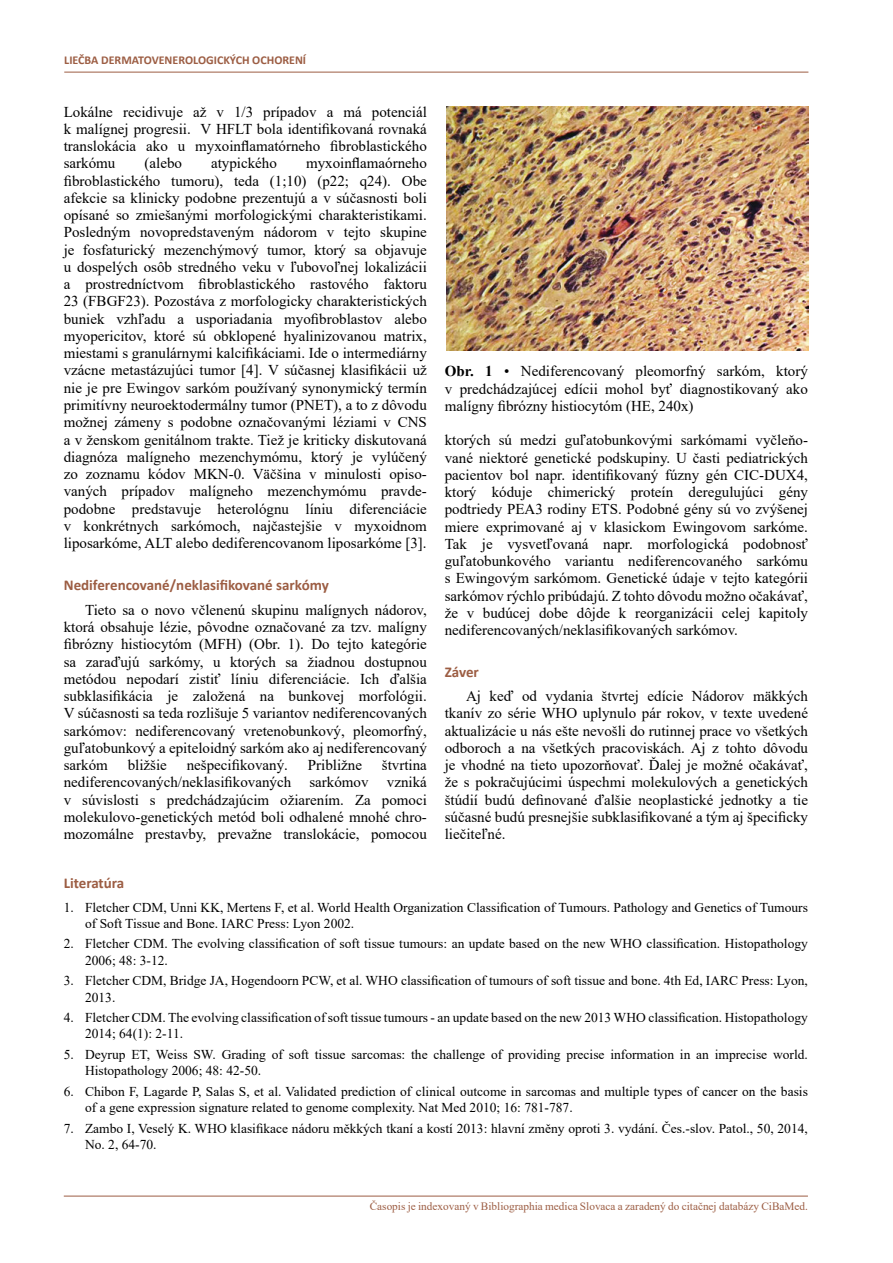
<style>
.page{position:relative;width:893px;height:1263px;background:#fff}
.page>*{position:absolute;margin:0;border:0;box-sizing:border-box;transform-origin:0 0}
.t1{font:15px/17.2px "Times New Roman";color:#000;text-align:justify}
.t2{font:700 15px "Calibri";color:#9c5d43}
.t3{font:13.5px/16.2px "Times New Roman";color:#000}
.t4{font:700 12px "Calibri";color:#9c5d43}
.t5{font:11.25px "Times New Roman";color:#9c5d43}
.s1{font-weight:700}
</style>
<div class="page">
<hr style="left:64px;top:72px;width:744px;height:1px;background:#9c5d43">
<hr style="left:64px;top:1196px;width:744px;height:1px;background:#9c5d43">
<img style="left:446px;top:106px;width:362px;height:245px">
<p class="t4" style="left:64px;top:52px;width:243px">LIEČBA DERMATOVENEROLOGICKÝCH OCHORENÍ</p>
<p class="t1" style="left:64px;top:103px;width:365px">Lokálne recidivuje až v 1/3 prípadov a má potenciál k malígnej progresii. V HFLT bola identifikovaná rovnaká translokácia ako u myxoinflamatórneho fibroblastického sarkómu</p>
<p class="t1" style="left:64px;top:154px;width:365px;text-indent:242px">myxoinflamaórneho fibroblastického tumoru), teda (1;10) (p22; q24). Obe afekcie sa klinicky podobne prezentujú a v súčasnosti boli opísané so zmiešanými morfologickými charakteristikami.<br>Posledným novopredstaveným nádorom v tejto skupine je fosfaturický mezenchýmový tumor, ktorý sa objavuje u dospelých osôb stredného veku v ľubovoľnej lokalizácii a prostredníctvom fibroblastického rastového faktoru 23 (FBGF23). Pozostáva z morfologicky charakteristických buniek vzhľadu a usporiadania myofibroblastov alebo myopericitov, ktoré sú obklopené hyalinizovanou matrix, miestami s granulárnymi kalcifikáciami. Ide o intermediárny vzácne metastázujúci tumor [4]. V súčasnej klasifikácii už nie je pre Ewingov sarkóm používaný synonymický termín primitívny neuroektodermálny tumor (PNET), a to z dôvodu možnej zámeny s podobne označovanými léziami v CNS a v ženskom genitálnom trakte. Tiež je kriticky diskutovaná diagnóza malígneho mezenchymómu, ktorý je vylúčený zo zoznamu kódov MKN-0. Väčšina v minulosti opiso&shy;vaných prípadov malígneho mezenchymómu pravde&shy;podobne predstavuje heterológnu líniu diferenciácie v konkrétnych sarkómoch, najčastejšie v myxoidnom liposarkóme, ALT alebo dediferencovanom liposarkóme [3].</p>
<p class="t2" style="left:64px;top:574px;width:267px">Nediferencované/neklasifikované sarkómy</p>
<p class="t1" style="left:64px;top:601px;width:365px;text-indent:21px">Tieto sa o novo včlenenú skupinu malígnych nádorov, ktorá obsahuje lézie, pôvodne označované za tzv. malígny fibrózny histiocytóm (MFH) (Obr. 1). Do tejto kategórie sa zaraďujú sarkómy, u ktorých sa žiadnou dostupnou metódou nepodarí zistiť líniu diferenciácie. Ich ďalšia subklasifikácia je založená na bunkovej morfológii.<br>V súčasnosti sa teda rozlišuje 5 variantov nediferencovaných sarkómov: nediferencovaný vretenobunkový, pleomorfný, guľatobunkový a epiteloidný sarkóm ako aj nediferencovaný sarkóm</p>
<p class="t1" style="left:145px;top:154px;width:39px">(alebo</p>
<p class="t1" style="left:211px;top:154px;width:67px">atypického</p>
<p class="t1" style="left:64px;top:756px;width:365px;text-indent:318px">štvrtina nediferencovaných/neklasifikovaných sarkómov vzniká v súvislosti s predchádzajúcim ožiarením. Za pomoci molekulovo-genetických metód boli odhalené mnohé chro&shy;mozomálne prestavby, prevažne translokácie, pomocou</p>
<p class="t1" style="left:128px;top:756px;width:41px">bližšie</p>
<p class="t1" style="left:187px;top:756px;width:103px">nešpecifikovaný.</p>
<p class="t1" style="left:308px;top:756px;width:56px">Približne</p>
<p class="t1" style="left:445px;top:362px;width:365px"><span class="s1">Obr. 1</span> • Nediferencovaný pleomorfný sarkóm, ktorý v predchádzajúcej edícii mohol byť diagnostikovaný ako malígny fibrózny histiocytóm (HE, 240x)</p>
<p class="t1" style="left:445px;top:431px;width:365px">ktorých sú medzi guľatobunkovými sarkómami vyčleňo&shy;vané niektoré genetické podskupiny. U časti pediatrických pacientov bol napr. identifikovaný fúzny gén CIC-DUX4, ktorý kóduje chimerický proteín deregulujúci gény podtriedy PEA3 rodiny ETS. Podobné gény sú vo zvýšenej miere exprimované aj v klasickom Ewingovom sarkóme.<br>Tak je vysvetľovaná napr. morfologická podobnosť guľatobunkového variantu nediferencovaného sarkómu s Ewingovým sarkómom. Genetické údaje v tejto kategórii sarkómov rýchlo pribúdajú. Z tohto dôvodu možno očakávať, že v budúcej dobe dôjde k reorganizácii celej kapitoly nediferencovaných/neklasifikovaných sarkómov.</p>
<p class="t2" style="left:445px;top:661px;width:36px">Záver</p>
<p class="t1" style="left:445px;top:687px;width:365px;text-indent:21px">Aj keď od vydania štvrtej edície Nádorov mäkkých tkanív zo série WHO uplynulo pár rokov, v texte uvedené aktualizácie u nás ešte nevošli do rutinnej prace vo všetkých odboroch a na všetkých pracoviskách. Aj z tohto dôvodu je vhodné na tieto upozorňovať. Ďalej je možné očakávať, že s pokračujúcimi úspechmi molekulových a genetických štúdií budú definované ďalšie neoplastické jednotky a tie súčasné budú presnejšie subklasifikované a tým aj špecificky liečiteľné.</p>
<p class="t2" style="left:64px;top:872px;width:62px">Literatúra</p>
<p class="t3" style="left:85px;top:898px;width:724px;text-indent:-21px">1. Fletcher CDM, Unni KK, Mertens F, et al. World Health Organization Classification of Tumours. Pathology and Genetics of Tumours of Soft Tissue and Bone. IARC Press: Lyon 2002.</p>
<p class="t3" style="left:85px;top:935px;width:724px;text-indent:-21px">2. Fletcher CDM. The evolving classification of soft tissue tumours: an update based on the new WHO classification. Histopathology<br>2006; 48: 3-12.</p>
<p class="t3" style="left:85px;top:972px;width:724px;text-indent:-21px">3. Fletcher CDM, Bridge JA, Hogendoorn PCW, et al. WHO classification of tumours of soft tissue and bone. 4th Ed, IARC Press: Lyon,<br>2013.</p>
<p class="t3" style="left:85px;top:1009px;width:724px;text-indent:-21px">4. Fletcher CDM. The evolving classification of soft tissue tumours - an update based on the new 2013 WHO classification. Histopathology<br>2014; 64(1): 2-11.</p>
<p class="t3" style="left:85px;top:1046px;width:724px;text-indent:-21px">5. Deyrup ET, Weiss SW. Grading of soft tissue sarcomas: the challenge of providing precise information in an imprecise world.<br>Histopathology 2006; 48: 42-50.</p>
<p class="t3" style="left:85px;top:1083px;width:724px;text-indent:-21px">6. Chibon F, Lagarde P, Salas S, et al. Validated prediction of clinical outcome in sarcomas and multiple types of cancer on the basis of a gene expression signature related to genome complexity. Nat Med 2010; 16: 781-787.</p>
<p class="t3" style="left:85px;top:1120px;width:724px;text-indent:-21px">7. Zambo I, Veselý K. WHO klasifikace nádoru měkkých tkaní a kostí 2013: hlavní změny oproti 3. vydání. Čes.-slov. Patol., 50, 2014,<br>No. 2, 64-70.</p>
<p class="t5" style="left:370px;top:1198px;width:440px">Časopis je indexovaný v Bibliographia medica Slovaca a zaradený do citačnej databázy CiBaMed.</p>
</div>
